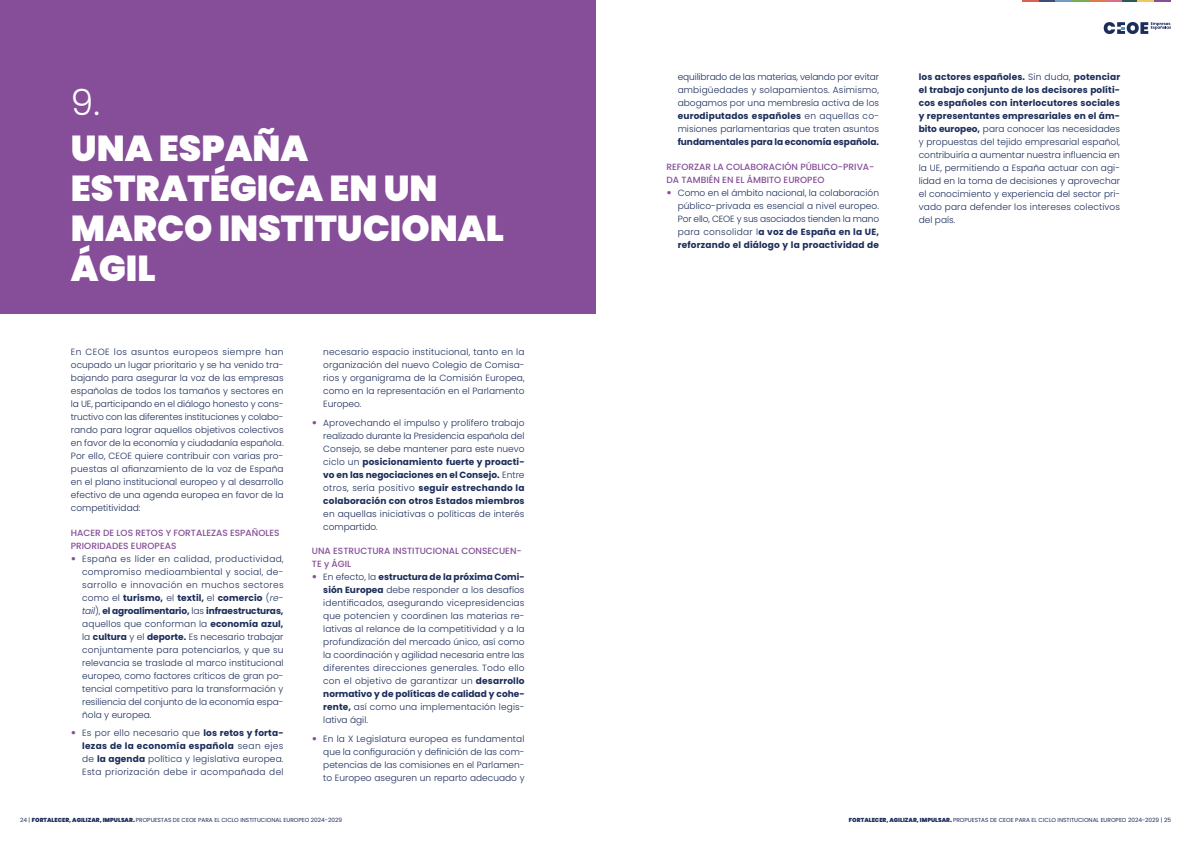
<style>
.page{position:relative;width:1191px;height:842px;background:#fff}
.page>*{position:absolute;margin:0;border:0;box-sizing:border-box;transform-origin:0 0}
.t1{font:900 36px/40px "Poppins";color:#fff}
.t2{font:300 36px "Poppins";color:#fff}
.t3{font:300 9px/13px "Poppins";letter-spacing:.005em;color:#1c2d5a;text-align:justify}
.t4{font:500 9px/13px "Poppins";color:#864e98}
.t5{font:700 9px "Poppins";letter-spacing:-.005em;color:#1c2d5a}
.t6{font:5.8px "Poppins";color:#1c2d5a}
.s1{font-weight:900;font-size:10px;color:#864e98}
.s2{font-weight:700}
.s3{font-style:italic}
.s4{font-weight:900}
</style>
<div class="page">
<svg style="left:1022px;top:0;width:149px;height:2px"></svg>
<svg style="left:1103px;top:22px;width:68px;height:12px"></svg>
<div style="left:0;top:0;width:595px;height:313px;background:#864e98"></div>
<h1 class="t2" style="left:71px;top:81px;width:31px">9.</h1>
<h1 class="t1" style="left:71px;top:128px;width:434px">UNA ESPAÑA<br>ESTRATÉGICA EN UN<br>MARCO INSTITUCIONAL<br>ÁGIL</h1>
<p class="t3" style="left:71px;top:346px;width:214px">En CEOE los asuntos europeos siempre han ocupado un lugar prioritario y se ha venido tra&shy;bajando para asegurar la voz de las empresas españolas de todos los tamaños y sectores en la UE, participando en el diálogo honesto y cons&shy;tructivo con las diferentes instituciones y colabo&shy;rando para lograr aquellos objetivos colectivos en favor de la economía y ciudadanía española.<br>Por ello, CEOE quiere contribuir con varias pro&shy;puestas al afianzamiento de la voz de España en el plano institucional europeo y al desarrollo efectivo de una agenda europea en favor de la competitividad:</p>
<p class="t4" style="left:71px;top:526px;width:210px">HACER DE LOS RETOS Y FORTALEZAS ESPAÑOLES<br>PRIORIDADES EUROPEAS</p>
<p class="t3" style="left:82px;top:552px;width:203px;text-indent:-11px"><span class="s1">•</span> España es líder en calidad, productividad, compromiso medioambiental y social, de&shy;sarrollo e innovación en muchos sectores como el <span class="s2">turismo,</span> el <span class="s2">textil,</span> el <span class="s2">comercio</span> (<span class="s3">re&shy;tail</span>), <span class="s2">el agroalimentario,</span> las <span class="s2">infraestructuras, </span>aquellos que conforman la <span class="s2">economía azul, </span>la <span class="s2">cultura</span> y el <span class="s2">deporte.</span> Es necesario trabajar conjuntamente para potenciarlos, y que su relevancia se traslade al marco institucional europeo, como factores críticos de gran po&shy;tencial competitivo para la transformación y resiliencia del conjunto de la economía espa&shy;ñola y europea.</p>
<p class="t3" style="left:82px;top:727px;width:203px;text-indent:-11px"><span class="s1">•</span> Es por ello necesario que <span class="s2">los retos y forta&shy;lezas de la economía española</span> sean ejes de <span class="s2">la agenda</span> política y legislativa europea.<br>Esta priorización debe ir acompañada del</p>
<p class="t3" style="left:323px;top:346px;width:203px">necesario espacio institucional, tanto en la organización del nuevo Colegio de Comisa&shy;rios y organigrama de la Comisión Europea, como en la representación en el Parlamento Europeo.</p>
<p class="t3" style="left:323px;top:416px;width:203px;text-indent:-11px"><span class="s1">•</span> Aprovechando el impulso y prolífero trabajo realizado durante la Presidencia española del Consejo, se debe mantener para este nuevo ciclo un <span class="s2">posicionamiento fuerte y proacti&shy;vo en las negociaciones en el Consejo.</span> Entre otros, sería positivo <span class="s2">seguir estrechando la colaboración con otros Estados miembros</span></p>
<p class="t3" style="left:323px;top:507px;width:203px">en aquellas iniciativas o políticas de interés compartido.</p>
<p class="t4" style="left:312px;top:545px;width:211px">UNA ESTRUCTURA INSTITUCIONAL CONSECUEN-<br>TE y ÁGIL</p>
<p class="t3" style="left:323px;top:571px;width:203px;text-indent:-11px"><span class="s1">•</span> En efecto, la <span class="s2">estructura de la próxima Comi&shy;sión Europea</span> debe responder a los desafíos identificados, asegurando vicepresidencias que potencien y coordinen las materias re&shy;lativas al relance de la competitividad y a la profundización del mercado único, así como la coordinación y agilidad necesaria entre las diferentes direcciones generales. Todo ello con el objetivo de garantizar un <span class="s2">desarrollo normativo y de políticas de calidad y cohe&shy;rente,</span> así como una implementación legis&shy;lativa ágil.</p>
<p class="t3" style="left:323px;top:732px;width:203px;text-indent:-11px"><span class="s1">•</span> En la X Legislatura europea es fundamental que la configuración y definición de las com&shy;petencias de las comisiones en el Parlamen&shy;to Europeo aseguren un reparto adecuado y</p>
<p class="t3" style="left:677px;top:71px;width:203px">equilibrado de las materias, velando por evitar ambigüedades y solapamientos. Asimismo, abogamos por una membresía activa de los <span class="s2">eurodiputados españoles</span> en aquellas co&shy;misiones parlamentarias que traten asuntos</p>
<p class="t5" style="left:677px;top:137px;width:203px">fundamentales para la economía española.</p>
<p class="t4" style="left:666px;top:160px;width:209px">REFORZAR LA COLABORACIÓN PÚBLICO-PRIVA-<br>DA TAMBIÉN EN EL ÁMBITO EUROPEO</p>
<p class="t3" style="left:677px;top:186px;width:203px;text-indent:-11px"><span class="s1">•</span> Como en el ámbito nacional, la colaboración público-privada es esencial a nivel europeo.<br>Por ello, CEOE y sus asociados tienden la mano para consolidar l<span class="s2">a voz de España en la UE, reforzando el diálogo y la proactividad de</span></p>
<p class="t3" style="left:918px;top:71px;width:203px"><span class="s2">los actores españoles.</span> Sin duda, <span class="s2">potenciar el trabajo conjunto de los decisores políti&shy;cos españoles con interlocutores sociales y representantes empresariales en el ám&shy;bito europeo,</span> para conocer las necesidades y propuestas del tejido empresarial español, contribuiría a aumentar nuestra influencia en la UE, permitiendo a España actuar con agi&shy;lidad en la toma de decisiones y aprovechar el conocimiento y experiencia del sector pri&shy;vado para defender los intereses colectivos del país.</p>
<p class="t6" style="left:20px;top:817px;width:323px">24 | <span class="s4">FORTALECER, AGILIZAR, IMPULSAR.</span> PROPUESTAS DE CEOE PARA EL CICLO INSTITUCIONAL EUROPEO 2024-2029</p>
<p class="t6" style="left:849px;top:817px;width:323px"><span class="s4">FORTALECER, AGILIZAR, IMPULSAR.</span> PROPUESTAS DE CEOE PARA EL CICLO INSTITUCIONAL EUROPEO 2024-2029 | 25</p>
</div>
